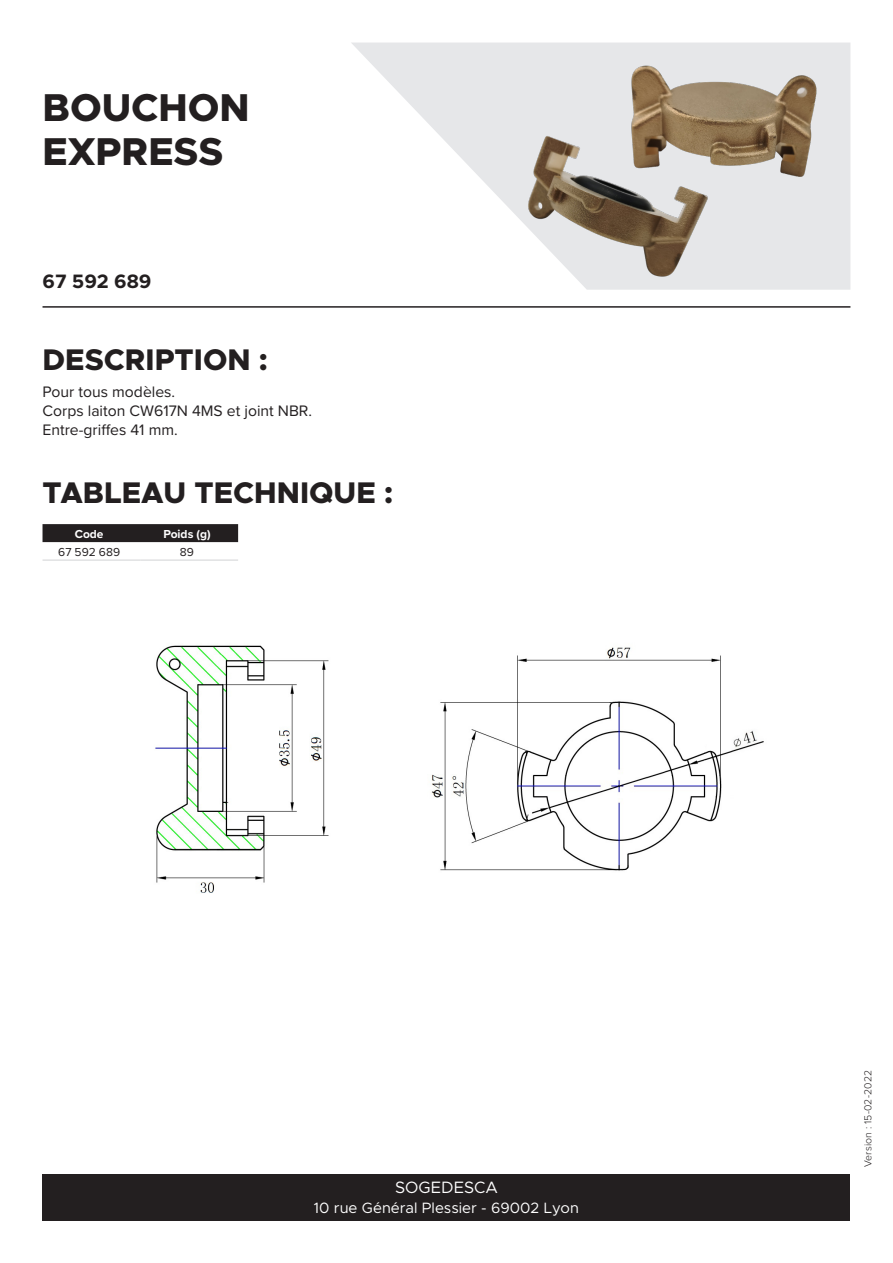
<style>
.page{position:relative;width:893px;height:1263px;background:#fff}
.page>*{position:absolute;margin:0;border:0;box-sizing:border-box;transform-origin:0 0}
.t1{font:800 39px/43.5px "Metropolis";color:#231f20}
.t2{font:800 30px "Metropolis";color:#231f20}
.t3{font:700 19.5px "Metropolis";color:#231f20}
.t4{font:16.5px "Metropolis";color:#fff}
.t5{font:15.75px "Proxima Nova";color:#231f20}
.t6{font:15px "Metropolis";color:#fff}
.Txt_Caractéristiques{font:700 12px "Proxima Nova";color:#fff}
.Txt_Caractéristiques-2{font:12px "Proxima Nova";color:#231f20}
.t7{font:300 10.5px "Proxima Nova";letter-spacing:.01em;color:#231f20}
</style>
<div class="page">
<svg style="left:352px;top:43px;width:499px;height:247px;fill:#e6e7e9"></svg>
<div style="left:43px;top:1174px;width:807px;height:46px;background:#231f20"></div>
<hr style="left:43px;top:306px;width:807px;height:2px;background:#231f20">
<div style="left:43px;top:524px;width:195px;height:18px;background:#231f20"></div>
<hr style="left:43px;top:560px;width:97px;height:1px;background:#d1d2d4">
<hr style="left:140px;top:560px;width:98px;height:1px;background:#d1d2d4">
<img style="left:515px;top:130px;width:208px;height:155px">
<img style="left:618px;top:55px;width:209px;height:132px">
<img style="left:155px;top:645px;width:174px;height:248px">
<img style="left:431px;top:647px;width:333px;height:224px">
<p class="t1" style="left:43px;top:86px;width:209px">BOUCHON<br>EXPRESS</p>
<p class="t3" style="left:43px;top:269px;width:110px">67 592 689</p>
<p class="t2" style="left:43px;top:340px;width:227px">DESCRIPTION :</p>
<p class="t5" style="left:43px;top:380px;width:134px">Pour tous modèles.</p>
<p class="t5" style="left:43px;top:399px;width:271px">Corps laiton CW617N 4MS et joint NBR.</p>
<p class="t5" style="left:43px;top:418px;width:137px">Entre-griffes 41 mm.</p>
<p class="t2" style="left:43px;top:473px;width:352px">TABLEAU TECHNIQUE :</p>
<p class="Txt_Caractéristiques" style="left:75px;top:525px;width:30px">Code</p>
<p class="Txt_Caractéristiques" style="left:163px;top:525px;width:49px">Poids (g)</p>
<p class="Txt_Caractéristiques-2" style="left:58px;top:543px;width:63px">67 592 689</p>
<p class="Txt_Caractéristiques-2" style="left:180px;top:543px;width:16px">89</p>
<p class="t4" style="left:395px;top:1177px;width:104px">SOGEDESCA</p>
<p class="t6" style="left:314px;top:1198px;width:267px">10 rue Général Plessier - 69002 Lyon</p>
<p class="t7" style="left:860px;top:1167px;width:98px;rotate:-90deg">Version : 15-02-2022</p>
</div>
